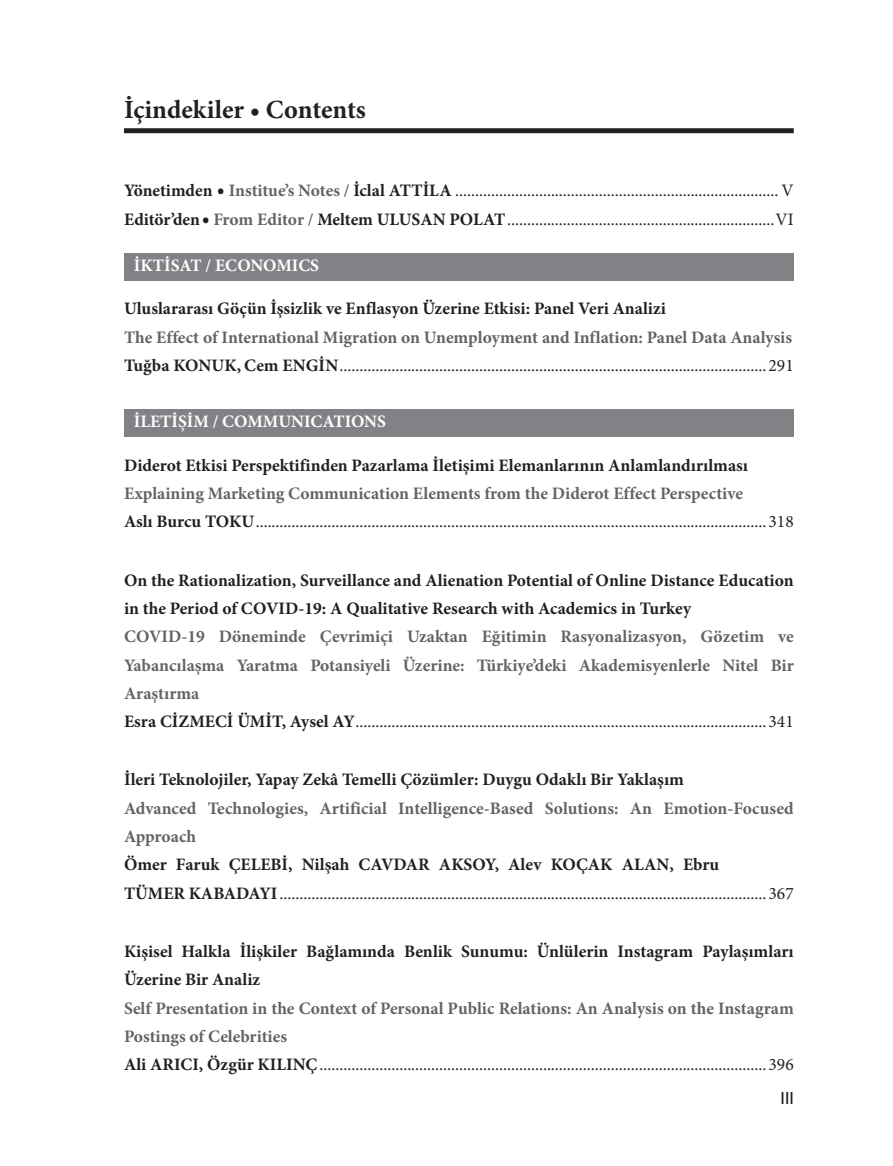
<style>
.page{position:relative;width:893px;height:1166px;background:#fff}
.page>*{position:absolute;margin:0;border:0;box-sizing:border-box;transform-origin:0 0}
.t1{font:700 26.25px "Minion Pro";color:#231f20}
.t2{font:17.5px/28.3px "Minion Pro";color:#231f20}
.t3{font:700 17.5px/28.3px "Minion Pro";color:#231f20}
.t4{font:700 17.5px/28.3px "Minion Pro";color:#636366}
.t5{font:700 17.5px "Minion Pro";color:#fff}
.t6{font:17.5px "Gill Sans TR";color:#231f20}
.s1{font-weight:700}
.s2{font-weight:700;font-size:21px}
.s3{font-weight:700;color:#636366}
.s4{color:#231f20}
.s5{font-weight:400;color:#231f20}
</style>
<div class="page">
<div style="left:124px;top:128px;width:670px;height:5px;background:#231f20"></div>
<div style="left:124px;top:253px;width:670px;height:28px;background:#808285"></div>
<div style="left:124px;top:410px;width:670px;height:27px;background:#808285"></div>
<h1 class="t1" style="left:124px;top:91px;width:243px">İçindekiler • Contents</h1>
<p class="t2" style="left:124px;top:177px;width:671px"><span class="s1">Yönetimden</span> <span class="s2">•</span> <span class="s3">Institue’s Notes /</span> <span class="s1">İclal ATTİLA</span> ................................................................................. V<br><span class="s1">Editör’den</span><span class="s2">•</span> <span class="s3">From Editor /</span> <span class="s1">Meltem ULUSAN POLAT</span>...................................................................VI</p>
<p class="t5" style="left:134px;top:253px;width:187px">İKTİSAT / ECONOMICS</p>
<p class="t3" style="left:124px;top:294px;width:544px">Uluslararası Göçün İşsizlik ve Enflasyon Üzerine Etkisi: Panel Veri Analizi</p>
<p class="t2" style="left:124px;top:323px;width:671px"><span class="s3">The Effect of International Migration on Unemployment and Inflation: Panel Data Analysis<br></span><span class="s1">Tuğba KONUK, Cem ENGIN</span>...........................................................................................................291</p>
<p class="t5" style="left:134px;top:409px;width:254px">İLETİȘİM / COMMUNICATIONS</p>
<p class="t3" style="left:124px;top:451px;width:625px">Diderot Etkisi Perspektifinden Pazarlama İletişimi Elemanlarının Anlamlandırılması</p>
<p class="t2" style="left:124px;top:479px;width:671px"><span class="s3">Explaining Marketing Communication Elements from the Diderot Effect Perspective<br></span><span class="s1">Aslı Burcu TOKU</span>................................................................................................................................318</p>
<p class="t3" style="left:124px;top:565px;width:671px">On the Rationalization, Surveillance and Alienation Potential of Online Distance Education in the Period of COVID-19: A Qualitative Research with Academics in Turkey</p>
<p class="t4" style="left:124px;top:622px;width:671px">COVID-19 Döneminde Çevrimiçi Uzaktan Eğitimin Rasyonalizasyon, Gözetim ve Yabancılaşma Yaratma Potansiyeli Üzerine: Türkiye’deki Akademisyenlerle Nitel Bir Araştırma<br><span class="s4">Esra CİZMECİ ÜMİT, Aysel AY</span><span class="s5">....................................................................................................... 341</span></p>
<p class="t3" style="left:124px;top:765px;width:561px">İleri Teknolojiler, Yapay Zekâ Temelli Çözümler: Duygu Odaklı Bir Yaklaşım</p>
<p class="t4" style="left:124px;top:794px;width:671px">Advanced Technologies, Artificial Intelligence-Based Solutions: An Emotion-Focused<br>Approach</p>
<p class="t2" style="left:124px;top:851px;width:671px"><span class="s1">Ömer Faruk ÇELEBİ, Nilşah CAVDAR AKSOY, Alev KOÇAK ALAN, Ebru<br>TÜMER KABADAYI</span>.......................................................................................................................... 367</p>
<p class="t3" style="left:124px;top:937px;width:671px">Kişisel Halkla İlişkiler Bağlamında Benlik Sunumu: Ünlülerin Instagram Paylaşımları<br>Üzerine Bir Analiz</p>
<p class="t2" style="left:124px;top:994px;width:671px"><span class="s3">Self Presentation in the Context of Personal Public Relations: An Analysis on the Instagram<br>Postings of Celebrities<br></span><span class="s1">Ali ARICI, Özgür KILINÇ</span>................................................................................................................ 396</p>
<p class="t6" style="left:781px;top:1087px;width:15px">III</p>
</div>
